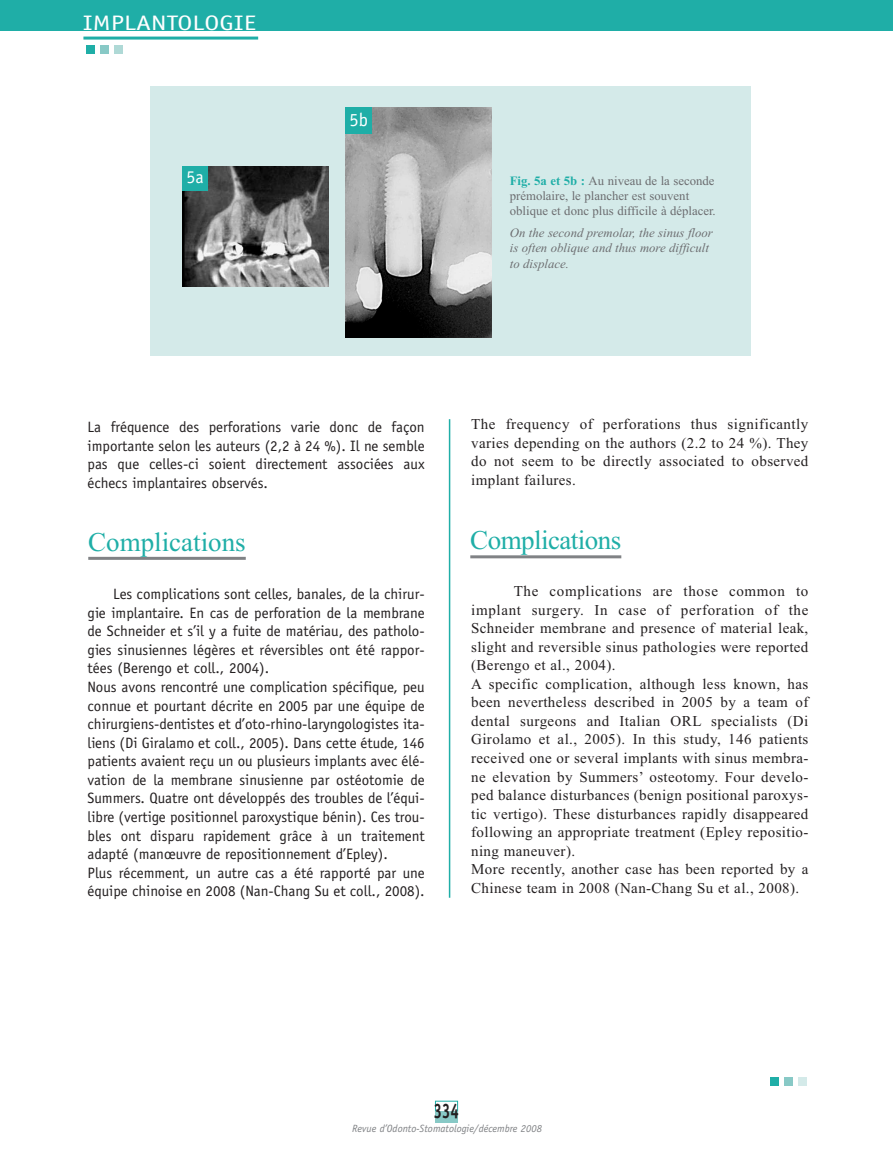
<style>
.page{position:relative;width:893px;height:1149px;background:#fff}
.page>*{position:absolute;margin:0;border:0;box-sizing:border-box;transform-origin:0 0}
.t1{font:27px "Times New Roman";letter-spacing:-.01em;color:#1faea7}
.t2{font:21px "Officina Sans";color:#fff;scale:1.28 1}
.t3{font:700 21px "Officina Sans";color:#231f20;scale:.72 1}
.t4{font:18.45px "Officina Sans";color:#fff}
.t5{font:18px "Officina Sans";color:#fff}
.t6{font:15px/18.6px "Officina Sans";color:#231f20;text-align:justify}
.t7{font:15px/18.6px "Times New Roman";letter-spacing:.025em;color:#231f20;text-align:justify}
.t8{font:12.75px/15.3px "Times New Roman";color:#6c6d70}
.t9{font:italic 12.75px/15.3px "Times New Roman";color:#6c6d70}
.t10{font:italic 10.5px "Officina Sans";color:#808285}
.s1{font-weight:700;color:#1faea7}
</style>
<div class="page">
<hr style="left:449px;top:419px;width:1px;height:478px;background:#1faea7">
<div style="left:435px;top:1100px;width:23px;height:11px;border:1px solid #1faea7"></div>
<div style="left:435px;top:1111px;width:23px;height:11px;background:#88c9c6"></div>
<div style="left:0;top:0;width:893px;height:31px;background:#1faea7"></div>
<div style="left:86px;top:45px;width:9px;height:9px;background:#1faea7"></div>
<div style="left:100px;top:45px;width:8px;height:9px;background:#88c9c6"></div>
<div style="left:114px;top:45px;width:8px;height:9px;background:#afd9d6"></div>
<hr style="left:83px;top:37px;width:175px;height:3px;background:#1faea7">
<div style="left:151px;top:86px;width:600px;height:270px;background:#d4eae9"></div>
<img style="left:183px;top:166px;width:146px;height:120px">
<div style="left:182px;top:166px;width:26px;height:25px;background:#1faea7"></div>
<img style="left:346px;top:108px;width:146px;height:229px">
<div style="left:346px;top:108px;width:26px;height:26px;background:#1faea7"></div>
<hr style="left:88px;top:556px;width:158px;height:3px;background:#808285">
<hr style="left:470px;top:555px;width:151px;height:3px;background:#808285">
<div style="left:770px;top:1076px;width:9px;height:9px;background:#1faea7"></div>
<div style="left:784px;top:1076px;width:8px;height:9px;background:#88c9c6"></div>
<div style="left:798px;top:1076px;width:8px;height:9px;background:#d4eae9"></div>
<h2 class="t2" style="left:83px;top:15px;width:137px">IMPLANTOLOGIE</h2>
<p class="t5" style="left:187px;top:170px;width:19px">5a</p>
<p class="t4" style="left:350px;top:112px;width:20px">5b</p>
<p class="t8" style="left:510px;top:173px;width:207px"><span class="s1">Fig. 5a et 5b :</span> Au niveau de la seconde prémolaire, le plancher est souvent oblique et donc plus difficile à déplacer.</p>
<p class="t9" style="left:510px;top:225px;width:204px">On the second premolar, the sinus floor is often oblique and thus more difficult to displace.</p>
<p class="t6" style="left:88px;top:419px;width:339px">La fréquence des perforations varie donc de façon importante selon les auteurs (2,2 à 24 %). Il ne semble pas que celles-ci soient directement associées aux échecs implantaires observés.</p>
<p class="t7" style="left:471px;top:414px;width:339px">The frequency of perforations thus significantly varies depending on the authors (2.2 to 24 %). They do not seem to be directly associated to observed implant failures.</p>
<h1 class="t1" style="left:88px;top:525px;width:159px">Complications</h1>
<h1 class="t1" style="left:470px;top:524px;width:153px">Complications</h1>
<p class="t6" style="left:88px;top:586px;width:339px;text-align:left;text-indent:26px">Les complications sont celles, banales, de la chirur&shy;gie implantaire. En cas de perforation de la membrane de Schneider et s’il y a fuite de matériau, des patholo&shy;gies sinusiennes légères et réversibles ont été rappor&shy;tées (Berengo et coll., 2004).<br>Nous avons rencontré une complication spécifique, peu connue et pourtant décrite en 2005 par une équipe de chirurgiens-dentistes et d’oto-rhino-laryngologistes ita&shy;liens (Di Giralamo et coll., 2005). Dans cette étude, 146 patients avaient reçu un ou plusieurs implants avec élé&shy;vation de la membrane sinusienne par ostéotomie de Summers. Quatre ont développés des troubles de l’équi&shy;libre (vertige positionnel paroxystique bénin). Ces trou&shy;bles ont disparu rapidement grâce à un traitement adapté (manœuvre de repositionnement d’Epley).<br>Plus récemment, un autre cas a été rapporté par une équipe chinoise en 2008 (Nan-Chang Su et coll., 2008).</p>
<p class="t7" style="left:471px;top:581px;width:339px;text-align:left;text-indent:43px">The complications are those common to implant surgery. In case of perforation of the Schneider membrane and presence of material leak, slight and reversible sinus pathologies were reported (Berengo et al., 2004).<br>A specific complication, although less known, has been nevertheless described in 2005 by a team of dental surgeons and Italian ORL specialists (Di Girolamo et al., 2005). In this study, 146 patients received one or several implants with sinus membra&shy;ne elevation by Summers’ osteotomy. Four develo&shy;ped balance disturbances (benign positional paroxys&shy;tic vertigo). These disturbances rapidly disappeared following an appropriate treatment (Epley repositio&shy;ning maneuver).<br>More recently, another case has been reported by a Chinese team in 2008 (Nan-Chang Su et al., 2008).</p>
<h2 class="t3" style="left:434px;top:1102px;width:36px">334</h2>
<p class="t10" style="left:352px;top:1124px;width:191px">Revue d’Odonto-Stomatologie/décembre 2008</p>
</div>
